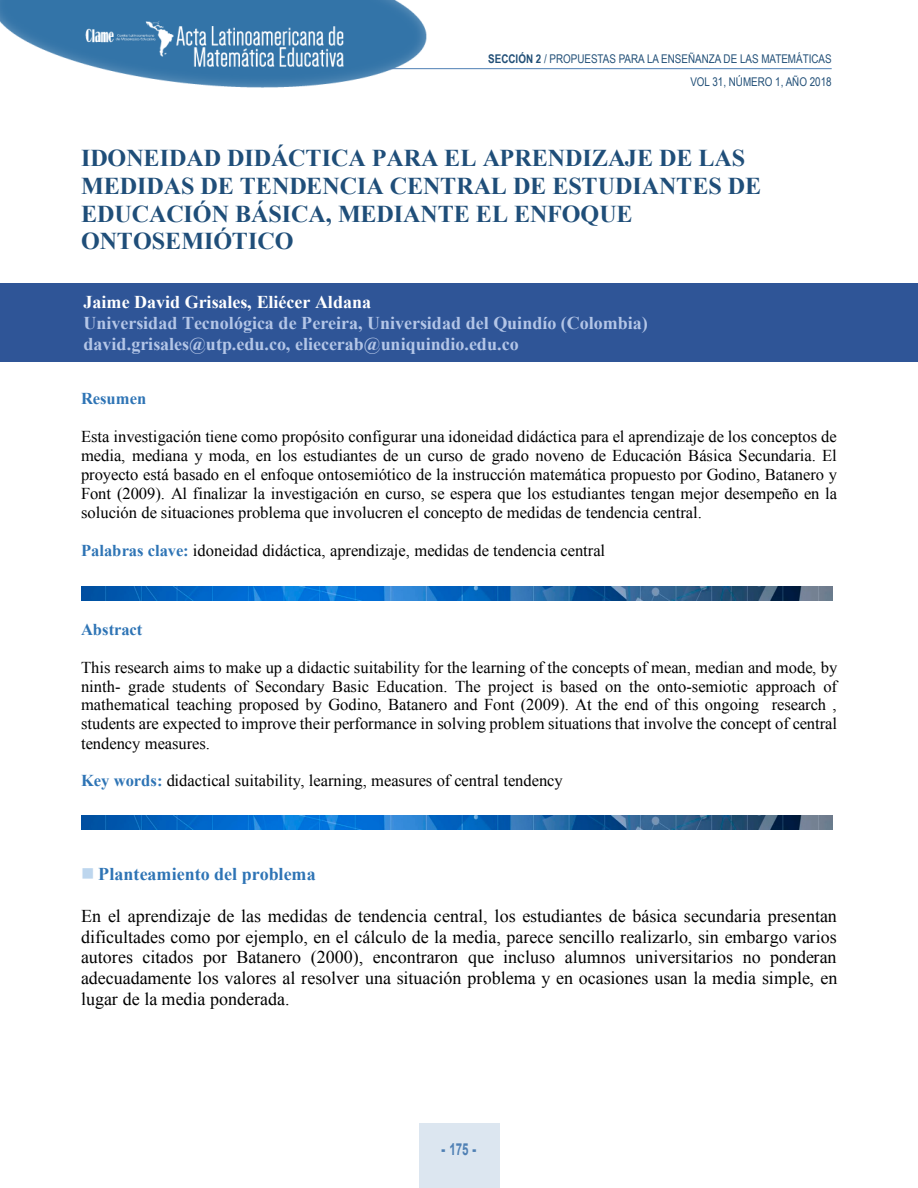
<style>
.page{position:relative;width:918px;height:1188px;background:#fff}
.page>*{position:absolute;margin:0;border:0;box-sizing:border-box;transform-origin:0 0}
.t1{font:700 24.15px/27.6px "Times New Roman";letter-spacing:-.005em;color:#1f4e79}
.t2{font:18px/20.7px "Times New Roman";color:#000;text-align:justify}
.t3{font:700 18px/20.5px "Times New Roman";color:#b4c6e7}
.t4{font:700 18px "Times New Roman";color:#fff}
.t5{font:700 18px "Times New Roman";color:#2e74b5}
.t6{font:16.5px/19px "Times New Roman";color:#000;text-align:justify}
.t7{font:700 16.5px "Times New Roman";letter-spacing:-.005em;color:#2e74b5}
.t8{font:700 16.5px "Arial";color:#4f80b4;scale:.7 1}
.t9{font:12px/23px "Arial Narrow";color:#214f77;text-align:right}
.t10{font:700 11.85px "Arial Narrow";letter-spacing:.005em;color:#1f4e79}
.s1{font-weight:700}
.s2{font-weight:700;color:#2e74b5}
.s3{color:#bdd6ee}
.s4{font-weight:900}
</style>
<div class="page">
<img style="left:0;top:0;width:435px;height:88px">
<hr style="left:389px;top:68px;width:443px;height:1px;background:#4f80b4">
<div style="left:419px;top:1123px;width:80px;height:65px;background:#dce6f0"></div>
<img style="left:81px;top:587px;width:752px;height:13px">
<img style="left:81px;top:816px;width:752px;height:13px">
<div style="left:0;top:283px;width:918px;height:79px;background:#2f5597"></div>
<p class="t9" style="left:488px;top:47px;width:345px"><span class="s1">SECCIÓN 2</span> / PROPUESTAS PARA LA ENSEÑANZA DE LAS MATEMÁTICAS<br>VOL 31, NÚMERO 1, AÑO 2018</p>
<p class="t10" style="left:738px;top:60px;width:93px">VOL 31, NÚMERO 1</p>
<h1 class="t1" style="left:81px;top:145px;width:682px">IDONEIDAD DIDÁCTICA PARA EL APRENDIZAJE DE LAS MEDIDAS DE TENDENCIA CENTRAL DE ESTUDIANTES DE EDUCACIÓN BÁSICA, MEDIANTE EL ENFOQUE ONTOSEMIÓTICO</h1>
<p class="t4" style="left:84px;top:292px;width:289px">Jaime David Grisales, Eliécer Aldana</p>
<p class="t3" style="left:84px;top:313px;width:566px">Universidad Tecnológica de Pereira, Universidad del Quindío (Colombia) david.grisales@utp.edu.co, eliecerab@uniquindio.edu.co</p>
<p class="t7" style="left:81px;top:389px;width:67px">Resumen</p>
<p class="t6" style="left:81px;top:427px;width:758px">Esta investigación tiene como propósito configurar una idoneidad didáctica para el aprendizaje de los conceptos de media, mediana y moda, en los estudiantes de un curso de grado noveno de Educación Básica Secundaria. El proyecto está basado en el enfoque ontosemiótico de la instrucción matemática propuesto por Godino, Batanero y Font (2009). Al finalizar la investigación en curso, se espera que los estudiantes tengan mejor desempeño en la solución de situaciones problema que involucren el concepto de medidas de tendencia central.</p>
<p class="t6" style="left:81px;top:541px;width:526px"><span class="s2">Palabras clave:</span> idoneidad didáctica, aprendizaje, medidas de tendencia central</p>
<p class="t7" style="left:81px;top:620px;width:63px">Abstract</p>
<p class="t6" style="left:81px;top:658px;width:758px">This research aims to make up a didactic suitability for the learning of the concepts of mean, median and mode, by ninth- grade students of Secondary Basic Education. The project is based on the onto-semiotic approach of mathematical teaching proposed by Godino, Batanero and Font (2009). At the end of this ongoing research , students are expected to improve their performance in solving problem situations that involve the concept of central tendency measures.</p>
<p class="t6" style="left:81px;top:771px;width:483px"><span class="s2">Key words:</span> didactical suitability, learning, measures of central tendency</p>
<p class="t5" style="left:81px;top:864px;width:236px"><span class="s3">■</span> Planteamiento del problema</p>
<p class="t2" style="left:81px;top:905px;width:758px">En el aprendizaje de las medidas de tendencia central, los estudiantes de básica secundaria presentan dificultades como por ejemplo, en el cálculo de la media, parece sencillo realizarlo, sin embargo varios autores citados por Batanero (2000), encontraron que incluso alumnos universitarios no ponderan adecuadamente los valores al resolver una situación problema y en ocasiones usan la media simple, en lugar de la media ponderada.</p>
<p class="t8" style="left:442px;top:1140px;width:51px"><span class="s4">-</span> 175 <span class="s4">-</span></p>
</div>
